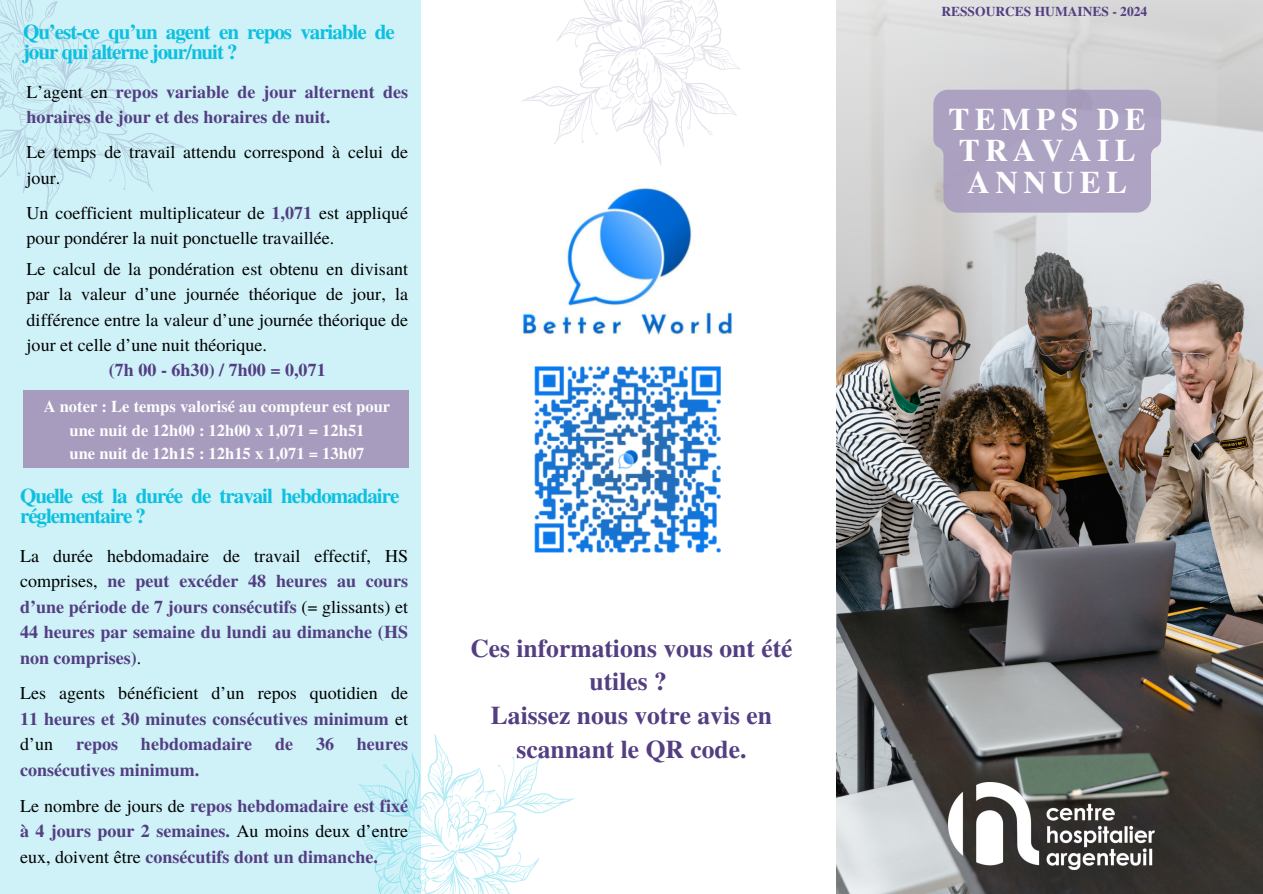
<style>
.page{position:relative;width:1263px;height:894px;background:#fff}
.page>*{position:absolute;margin:0;border:0;box-sizing:border-box;transform-origin:0 0}
.t1{font:700 31.35px/31.5px "Te X Gyre Termes";letter-spacing:.175em;color:#fefeff;text-align:center}
.t2{font:700 25.5px/33.8px "Te X Gyre Termes";color:#543e82;text-align:center}
.t3{font:700 21px/20.2px "Te X Gyre Termes";letter-spacing:-.05em;color:#0cc0df}
.t4{font:700 18px/25.7px "Te X Gyre Termes";color:#543e82;text-align:justify}
.t5{font:18px/25.2px "Te X Gyre Termes";color:#000}
.t6{font:700 16.5px/23.7px "Te X Gyre Termes";color:#fefeff;text-align:center}
.t7{font:700 13.5px "Te X Gyre Termes";color:#543e82}
.s1{font-weight:400;color:#000}
.s2{font-weight:700;color:#543e82}
</style>
<div class="page">
<svg style="left:521px;top:0;width:220px;height:165px"></svg>
<img style="left:521px;top:186px;width:212px;height:367px">
<div style="left:0;top:0;width:421px;height:893px;background:#cef2f8"></div>
<svg style="left:355px;top:734px;width:220px;height:159px"></svg>
<svg style="left:0;top:0;width:186px;height:212px"></svg>
<img style="left:836px;top:395px;width:427px;height:498px">
<img style="left:948px;top:782px;width:206px;height:87px">
<svg style="left:836px;top:0;width:427px;height:395px"></svg>
<div style="left:933px;top:90px;width:228px;height:122px;background:#ada3c2"></div>
<div style="left:23px;top:390px;width:385px;height:77px;background:#a79bbe"></div>
<h5 class="t3" style="left:23px;top:21px;width:373px">Qu’est-ce qu’un agent en repos variable de jour qui alterne jour/nuit ?</h5>
<p class="t4" style="left:27px;top:78px;width:383px;line-height:25.2px"><span class="s1">L’agent en</span> repos variable de jour alternent des horaires de jour et des horaires de nuit.</p>
<h4 class="t5" style="left:27px;top:139px;width:383px">Le temps de travail attendu correspond à celui de jour.</h4>
<p class="t5" style="left:27px;top:199px;width:383px">Un coefficient multiplicateur de <span class="s2">1,071</span> est appliqué pour pondérer la nuit ponctuelle travaillée.</p>
<h3 class="t5" style="left:27px;top:255px;width:383px;text-align:justify">Le calcul de la pondération est obtenu en divisant par la valeur d’une journée théorique de jour, la différence entre la valeur d’une journée théorique de jour et celle d’une nuit théorique.</h3>
<h5 class="t4" style="left:109px;top:356px;width:218px">(7h 00 - 6h30) / 7h00 = 0,071</h5>
<h2 class="t6" style="left:44px;top:394px;width:348px">A noter : Le temps valorisé au compteur est pour une nuit de 12h00 : 12h00 x 1,071 = 12h51</h2>
<p class="t6" style="left:69px;top:441px;width:296px">une nuit de 12h15 : 12h15 x 1,071 = 13h07</p>
<h5 class="t3" style="left:20px;top:484px;width:381px">Quelle est la durée de travail hebdomadaire réglementaire ?</h5>
<h5 class="t4" style="left:20px;top:541px;width:389px"><span class="s1">La durée hebdomadaire de travail effectif, HS comprises,</span> ne peut excéder 48 heures au cours d’une période de 7 jours consécutifs <span class="s1">(= glissants) et </span>44 heures par semaine du lundi au dimanche (HS non comprises)<span class="s1">.</span></h5>
<p class="t5" style="left:20px;top:679px;width:389px;line-height:25.7px;text-align:justify">Les agents bénéficient d’un repos quotidien de <span class="s2">11 heures et 30 minutes consécutives minimum</span> et d’un</p>
<p class="t4" style="left:76px;top:730px;width:44px">repos</p>
<p class="t4" style="left:141px;top:730px;width:113px">hebdomadaire</p>
<p class="t4" style="left:275px;top:730px;width:20px">de</p>
<p class="t4" style="left:316px;top:730px;width:20px">36</p>
<p class="t4" style="left:357px;top:730px;width:53px">heures</p>
<p class="t4" style="left:20px;top:756px;width:181px">consécutives minimum.</p>
<p class="t4" style="left:20px;top:791px;width:389px"><span class="s1">Le nombre de jours de</span> repos hebdomadaire est fixé à 4 jours pour 2 semaines. <span class="s1">Au moins deux d’entre eux, doivent être</span> consécutifs dont un dimanche.</p>
<h3 class="t2" style="left:470px;top:629px;width:324px">Ces informations vous ont été utiles ?<br>Laissez nous votre avis en scannant le QR code.</h3>
<p class="t7" style="left:941px;top:1px;width:207px">RESSOURCES HUMAINES - 2024</p>
<h5 class="t1" style="left:949px;top:102px;width:199px">TEMPS DE<br>TRAVAIL<br>ANNUEL</h5>
</div>
